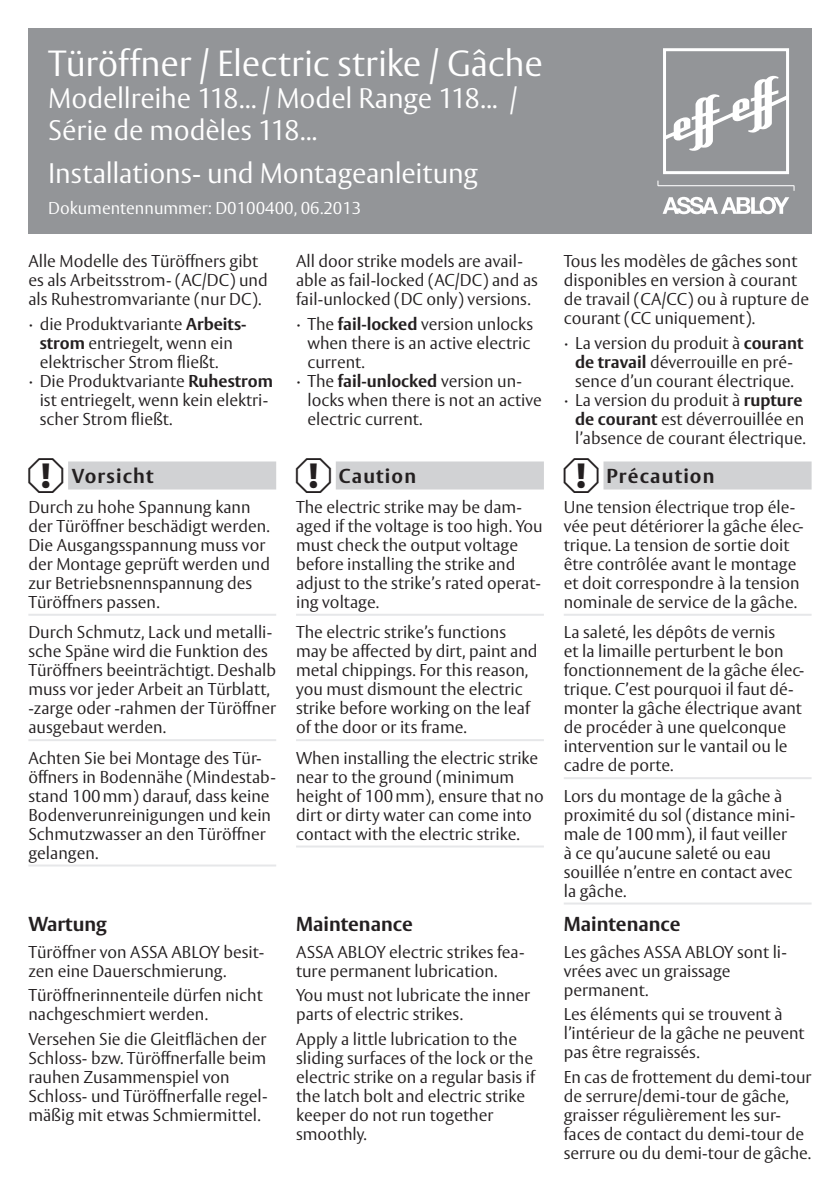
<style>
.page{position:relative;width:840px;height:1191px;background:#fff}
.page>*{position:absolute;margin:0;border:0;box-sizing:border-box;transform-origin:0 0}
.Titelblatt_Titel{font:300 36px "ASSA Vesta";letter-spacing:-.01em;color:#fff}
.Titelblatt_Titel_Sub{font:300 28px/32px "ASSA Vesta";letter-spacing:-.005em;color:#fff}
.Überschrift_2_DE{font:700 20px "ASSA Vesta";color:#231f20}
.Hinweis_4_Überschrif{font:700 20px "ASSA Vesta";letter-spacing:.055em;color:#231f20}
.Hinweis_4_Fließtext{font:300 17px/19px "ASSA Vesta";color:#231f20}
.Fließtext{font:300 17px/19px "ASSA Vesta";color:#231f20}
.Aufzählung_1_Letzte{font:300 17px/19px "ASSA Vesta";color:#231f20}
.Aufzählung_1{font:300 17px/19px "ASSA Vesta";color:#231f20}
.Titelblatt_Subtitel{font:300 17px "ASSA Vesta";color:#fff}
.s1{font-weight:700}
.s2{font-family:"Waeco Piktogramme";font-weight:400;font-size:42px}
</style>
<div class="page">
<div style="left:28px;top:28px;width:783px;height:206px;background:#939598"></div>
<svg style="left:657px;top:181px;width:137px;height:10px"></svg>
<svg style="left:662px;top:197px;width:126px;height:17px"></svg>
<svg style="left:666px;top:75px;width:118px;height:76px"></svg>
<div style="left:662px;top:48px;width:126px;height:126px;border:3px solid #fff"></div>
<div style="left:603px;top:461px;width:208px;height:28px;background:#d1d2d4"></div>
<hr style="left:563px;top:614px;width:248px;height:2px;background:#e6e7e9">
<hr style="left:563px;top:777px;width:248px;height:2px;background:#e6e7e9">
<hr style="left:563px;top:902px;width:248px;height:2px;background:#e6e7e9">
<div style="left:335px;top:461px;width:208px;height:28px;background:#d1d2d4"></div>
<hr style="left:296px;top:614px;width:247px;height:2px;background:#e6e7e9">
<hr style="left:296px;top:739px;width:247px;height:2px;background:#e6e7e9">
<hr style="left:296px;top:845px;width:247px;height:2px;background:#e6e7e9">
<div style="left:68px;top:461px;width:208px;height:28px;background:#d1d2d4"></div>
<hr style="left:28px;top:614px;width:248px;height:2px;background:#e6e7e9">
<hr style="left:28px;top:739px;width:248px;height:2px;background:#e6e7e9">
<hr style="left:28px;top:864px;width:248px;height:2px;background:#e6e7e9">
<p class="Titelblatt_Titel" style="left:48px;top:42px;width:496px">Türöffner / Electric strike / Gâche</p>
<p class="Titelblatt_Titel_Sub" style="left:48px;top:84px;width:470px">Modellreihe 118... / Model Range 118... /<br>Série de modèles 118...</p>
<p class="Titelblatt_Titel_Sub" style="left:48px;top:159px;width:431px">Installations- und Montageanleitung</p>
<p class="Titelblatt_Subtitel" style="left:48px;top:198px;width:314px">Dokumentennummer: D0100400, 06.2013</p>
<p class="Fließtext" style="left:28px;top:252px;width:241px">Alle Modelle des Türöffners gibt es als Arbeitsstrom- (AC/DC) und als Ruhestromvariante (nur DC).</p>
<p class="Aufzählung_1" style="left:40px;top:315px;width:208px;text-indent:-11px">∙ die Produktvariante <span class="s1">Arbeits&shy;strom</span> entriegelt, wenn ein elektrischer Strom fließt.</p>
<p class="Aufzählung_1_Letzte" style="left:40px;top:372px;width:234px;text-indent:-11px">∙ Die Produktvariante <span class="s1">Ruhestrom </span>ist entriegelt, wenn kein elektri&shy;scher Strom fließt.</p>
<p class="Fließtext" style="left:296px;top:252px;width:243px">All door strike models are avail&shy;able as fail-locked (AC/DC) and as fail-unlocked (DC only) versions.</p>
<p class="Aufzählung_1" style="left:307px;top:315px;width:227px;text-indent:-11px">∙ The <span class="s1">fail-locked</span> version unlocks when there is an active electric current.</p>
<p class="Aufzählung_1_Letzte" style="left:307px;top:372px;width:236px;text-indent:-11px">∙ The <span class="s1">fail-unlocked</span> version un&shy;locks when there is not an active electric current.</p>
<p class="Fließtext" style="left:563px;top:252px;width:247px">Tous les modèles de gâches sont disponibles en version à courant de travail (CA/CC) ou à rupture de courant (CC uniquement).</p>
<p class="Aufzählung_1" style="left:563px;top:334px;width:241px;text-align:center">∙ La version du produit à <span class="s1">courant de travail</span> déverrouille en pré&shy;sence d’un courant électrique.</p>
<p class="Aufzählung_1_Letzte" style="left:574px;top:391px;width:232px;text-indent:-11px">∙ La version du produit à <span class="s1">rupture de courant</span> est déverrouillée en l’absence de courant électrique.</p>
<p class="Hinweis_4_Überschrif" style="left:28px;top:463px;width:127px"><span class="s2">A</span>Vorsicht</p>
<p class="Hinweis_4_Fließtext" style="left:28px;top:498px;width:243px">Durch zu hohe Spannung kann der Türöffner beschädigt werden.<br>Die Ausgangsspannung muss vor der Montage geprüft werden und zur Betriebsnennspannung des<br>Türöffners passen.</p>
<p class="Hinweis_4_Fließtext" style="left:28px;top:624px;width:249px">Durch Schmutz, Lack und metalli&shy;sche Späne wird die Funktion des<br>Türöffners beeinträchtigt. Deshalb muss vor jeder Arbeit an Türblatt, -zarge oder -rahmen der Türöffner ausgebaut werden.</p>
<p class="Hinweis_4_Fließtext" style="left:28px;top:749px;width:249px">Achten Sie bei Montage des Tür&shy;öffners in Bodennähe (Mindestab&shy;stand 100mm) darauf, dass keine<br>Bodenverunreinigungen und kein<br>Schmutzwasser an den Türöffner gelangen.</p>
<p class="Hinweis_4_Überschrif" style="left:296px;top:463px;width:121px"><span class="s2">A</span>Caution</p>
<p class="Hinweis_4_Fließtext" style="left:296px;top:498px;width:248px">The electric strike may be dam&shy;aged if the voltage is too high. You must check the output voltage before installing the strike and adjust to the strike’s rated operat&shy;ing voltage.</p>
<p class="Hinweis_4_Fließtext" style="left:296px;top:624px;width:243px">The electric strike’s functions may be affected by dirt, paint and metal chippings. For this reason, you must dismount the electric strike before working on the leaf of the door or its frame.</p>
<p class="Hinweis_4_Fließtext" style="left:296px;top:749px;width:249px">When installing the electric strike near to the ground (minimum height of 100mm), ensure that no dirt or dirty water can come into contact with the electric strike.</p>
<p class="Hinweis_4_Überschrif" style="left:563px;top:463px;width:152px"><span class="s2">A</span>Précaution</p>
<p class="Hinweis_4_Fließtext" style="left:563px;top:498px;width:241px">Une tension électrique trop éle&shy;vée peut détériorer la gâche élec&shy;trique. La tension de sortie doit être contrôlée avant le montage et doit correspondre à la tension nominale de service de la gâche.</p>
<p class="Hinweis_4_Fließtext" style="left:563px;top:624px;width:242px">La saleté, les dépôts de vernis<br>et la limaille perturbent le bon fonctionnement de la gâche élec&shy;trique. C’est pourquoi il faut dé&shy;monter la gâche électrique avant de procéder à une quelconque intervention sur le vantail ou le cadre de porte.</p>
<p class="Hinweis_4_Fließtext" style="left:563px;top:787px;width:233px">Lors du montage de la gâche à proximité du sol (distance mini&shy;male de 100mm), il faut veiller à ce qu’aucune saleté ou eau souillée n’entre en contact avec la gâche.</p>
<p class="Überschrift_2_DE" style="left:28px;top:912px;width:80px">Wartung</p>
<p class="Überschrift_2_DE" style="left:296px;top:912px;width:118px">Maintenance</p>
<p class="Überschrift_2_DE" style="left:563px;top:912px;width:118px">Maintenance</p>
<p class="Fließtext" style="left:563px;top:943px;width:224px">Les gâches ASSA ABLOY sont li&shy;vrées avec un graissage permanent.</p>
<p class="Fließtext" style="left:563px;top:1005px;width:242px">Les éléments qui se trouvent à l’intérieur de la gâche ne peuvent pas être regraissés.</p>
<p class="Fließtext" style="left:563px;top:1068px;width:249px">En cas de frottement du demi-tour de serrure/demi-tour de gâche, graisser régulièrement les sur&shy;faces de contact du demi-tour de serrure ou du demi-tour de gâche.</p>
<p class="Fließtext" style="left:28px;top:943px;width:237px">Türöffner von ASSA ABLOY besit&shy;zen eine Dauerschmierung.</p>
<p class="Fließtext" style="left:28px;top:986px;width:236px">Türöffnerinnenteile dürfen nicht nachgeschmiert werden.</p>
<p class="Fließtext" style="left:28px;top:1030px;width:240px">Versehen Sie die Gleitflächen der<br>Schloss- bzw. Türöffnerfalle beim rauhen Zusammenspiel von<br>Schloss- und Türöffnerfalle regel&shy;mäßig mit etwas Schmiermittel.</p>
<p class="Fließtext" style="left:296px;top:943px;width:230px">ASSA ABLOY electric strikes fea&shy;ture permanent lubrication.</p>
<p class="Fließtext" style="left:296px;top:986px;width:236px">You must not lubricate the inner parts of electric strikes.</p>
<p class="Fließtext" style="left:296px;top:1030px;width:240px">Apply a little lubrication to the sliding surfaces of the lock or the electric strike on a regular basis if the latch bolt and electric strike keeper do not run together smoothly.</p>
</div>
